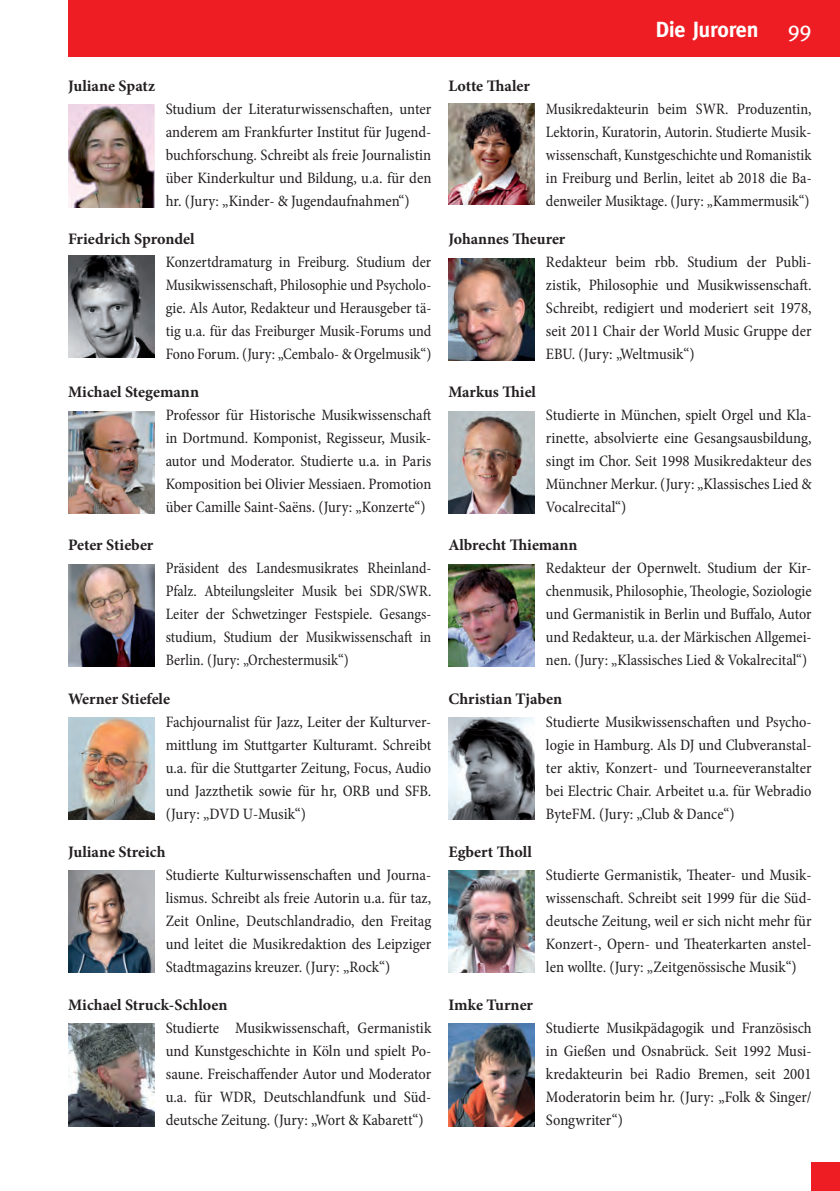
<style>
.page{position:relative;width:840px;height:1191px;background:#fff}
.page>*{position:absolute;margin:0;border:0;box-sizing:border-box;transform-origin:0 0}
.t1{font:700 22px "Meta";letter-spacing:-.005em;color:#fff}
.t2{font:22px "Meta";color:#fff}
.t3{font:condensed 16px/23px "Minion Pro";color:#231f20;text-align:justify}
.t4{font:700 16px "Minion Pro";color:#231f20}
.t5{font:condensed 16px/23px "Minion Pro";color:#231f20;text-align:justify;scale:.96 1}
</style>
<div class="page">
<div style="left:68px;top:0;width:771px;height:57px;background:#ee1d23"></div>
<div style="left:811px;top:1162px;width:28px;height:29px;background:#ee1d23"></div>
<img style="left:68px;top:105px;width:86px;height:102px">
<img style="left:68px;top:255px;width:86px;height:102px">
<img style="left:68px;top:411px;width:86px;height:102px">
<img style="left:68px;top:564px;width:86px;height:102px">
<img style="left:68px;top:717px;width:86px;height:102px">
<img style="left:68px;top:1023px;width:86px;height:103px">
<img style="left:68px;top:870px;width:86px;height:103px">
<img style="left:448px;top:103px;width:86px;height:101px">
<img style="left:448px;top:258px;width:86px;height:102px">
<img style="left:448px;top:411px;width:86px;height:102px">
<img style="left:448px;top:564px;width:86px;height:102px">
<img style="left:448px;top:717px;width:86px;height:102px">
<img style="left:448px;top:870px;width:86px;height:103px">
<img style="left:448px;top:1023px;width:86px;height:103px">
<p class="t4" style="left:68px;top:75px;width:88px">Juliane Spatz</p>
<p class="t3" style="left:166px;top:98px;width:267px">Studium der Literaturwissenschaften, unter anderem am Frankfurter Institut für Jugend&shy;buchforschung. Schreibt als freie Journalistin über Kinderkultur und Bildung, u.a. für den hr. (Jury: „Kinder- &amp; Jugendaufnahmen“)</p>
<p class="t4" style="left:68px;top:228px;width:128px">Friedrich Sprondel</p>
<p class="t3" style="left:166px;top:251px;width:267px">Konzertdramaturg in Freiburg. Studium der Musikwissenschaft, Philosophie und Psycholo&shy;gie. Als Autor, Redakteur und Herausgeber tä&shy;tig u.a. für das Freiburger Musik-Forums und Fono Forum. (Jury: „Cembalo- &amp; Orgelmusik“)</p>
<p class="t4" style="left:68px;top:381px;width:132px">Michael Stegemann</p>
<p class="t3" style="left:166px;top:404px;width:267px">Professor für Historische Musikwissenschaft in Dortmund. Komponist, Regisseur, Musik&shy;autor und Moderator. Studierte u.a. in Paris Komposition bei Olivier Messiaen. Promotion über Camille Saint-Saëns. (Jury: „Konzerte“)</p>
<p class="t4" style="left:68px;top:534px;width:87px">Peter Stieber</p>
<p class="t5" style="left:166px;top:557px;width:278px">Präsident des Landesmusikrates Rheinland-Pfalz. Abteilungsleiter Musik bei SDR/SWR.<br>Leiter der Schwetzinger Festspiele. Gesangs&shy;studium, Studium der Musikwissenschaft in Berlin. (Jury: „Orchestermusik“)</p>
<p class="t4" style="left:68px;top:687px;width:103px">Werner Stiefele</p>
<p class="t3" style="left:166px;top:710px;width:267px">Fachjournalist für Jazz, Leiter der Kulturver&shy;mittlung im Stuttgarter Kulturamt. Schreibt u.a. für die Stuttgarter Zeitung, Focus, Audio und Jazzthetik sowie für hr, ORB und SFB. (Jury: „DVD U-Musik“)</p>
<p class="t4" style="left:68px;top:840px;width:99px">Juliane Streich</p>
<p class="t3" style="left:166px;top:863px;width:267px">Studierte Kulturwissenschaften und Journa&shy;lismus. Schreibt als freie Autorin u.a. für taz, Zeit Online, Deutschlandradio, den Freitag und leitet die Musikredaktion des Leipziger Stadtmagazins kreuzer. (Jury: „Rock“)</p>
<p class="t4" style="left:68px;top:993px;width:161px">Michael Struck-Schloen</p>
<p class="t3" style="left:166px;top:1016px;width:267px">Studierte Musikwissenschaft, Germanistik und Kunstgeschichte in Köln und spielt Po&shy;saune. Freischaffender Autor und Moderator u.a. für WDR, Deutschlandfunk und Süd&shy;deutsche Zeitung. (Jury: „Wort &amp; Kabarett“)</p>
<p class="t4" style="left:448px;top:75px;width:83px">Lotte Thaler</p>
<h1 class="t1" style="left:655px;top:17px;width:104px">Die Juroren</h1>
<h1 class="t2" style="left:787px;top:17px;width:25px">99</h1>
<p class="t3" style="left:545px;top:98px;width:267px">Musikredakteurin beim SWR. Produzentin, Lektorin, Kuratorin, Autorin. Studierte Musik&shy;wissenschaft, Kunstgeschichte und Romanistik in Freiburg und Berlin, leitet ab 2018 die Ba&shy;denweiler Musiktage. (Jury: „Kammermusik“)</p>
<p class="t4" style="left:448px;top:228px;width:118px">Johannes Theurer</p>
<p class="t3" style="left:545px;top:251px;width:267px">Redakteur beim rbb. Studium der Publi&shy;zistik, Philosophie und Musikwissenschaft.<br>Schreibt, redigiert und moderiert seit 1978, seit 2011 Chair der World Music Gruppe der EBU. (Jury: „Weltmusik“)</p>
<p class="t4" style="left:448px;top:381px;width:89px">Markus Thiel</p>
<p class="t3" style="left:545px;top:404px;width:267px">Studierte in München, spielt Orgel und Kla&shy;rinette, absolvierte eine Gesangsausbildung, singt im Chor. Seit 1998 Musikredakteur des Münchner Merkur. (Jury: „Klassisches Lied &amp; Vocalrecital“)</p>
<p class="t4" style="left:448px;top:534px;width:131px">Albrecht Thiemann</p>
<p class="t3" style="left:545px;top:557px;width:267px">Redakteur der Opernwelt. Studium der Kir&shy;chenmusik, Philosophie, Theologie, Soziologie und Germanistik in Berlin und Buffalo, Autor und Redakteur, u.a. der Märkischen Allgemei&shy;nen. (Jury: „Klassisches Lied &amp; Vokalrecital“)</p>
<p class="t4" style="left:448px;top:687px;width:115px">Christian Tjaben</p>
<p class="t3" style="left:545px;top:710px;width:267px">Studierte Musikwissenschaften und Psycho&shy;logie in Hamburg. Als DJ und Clubveranstal&shy;ter aktiv, Konzert- und Tourneeveranstalter bei Electric Chair. Arbeitet u.a. für Webradio ByteFM. (Jury: „Club &amp; Dance“)</p>
<p class="t4" style="left:448px;top:840px;width:85px">Egbert Tholl</p>
<p class="t3" style="left:545px;top:863px;width:267px">Studierte Germanistik, Theater- und Musik&shy;wissenschaft. Schreibt seit 1999 für die Süd&shy;deutsche Zeitung, weil er sich nicht mehr für Konzert-, Opern- und Theaterkarten anstel&shy;len wollte. (Jury: „Zeitgenössische Musik“)</p>
<p class="t4" style="left:448px;top:993px;width:86px">Imke Turner</p>
<p class="t3" style="left:545px;top:1016px;width:267px">Studierte Musikpädagogik und Französisch in Gießen und Osnabrück. Seit 1992 Musi&shy;kredakteurin bei Radio Bremen, seit 2001<br>Moderatorin beim hr. (Jury: „Folk &amp; Singer/ Songwriter“)</p>
</div>
